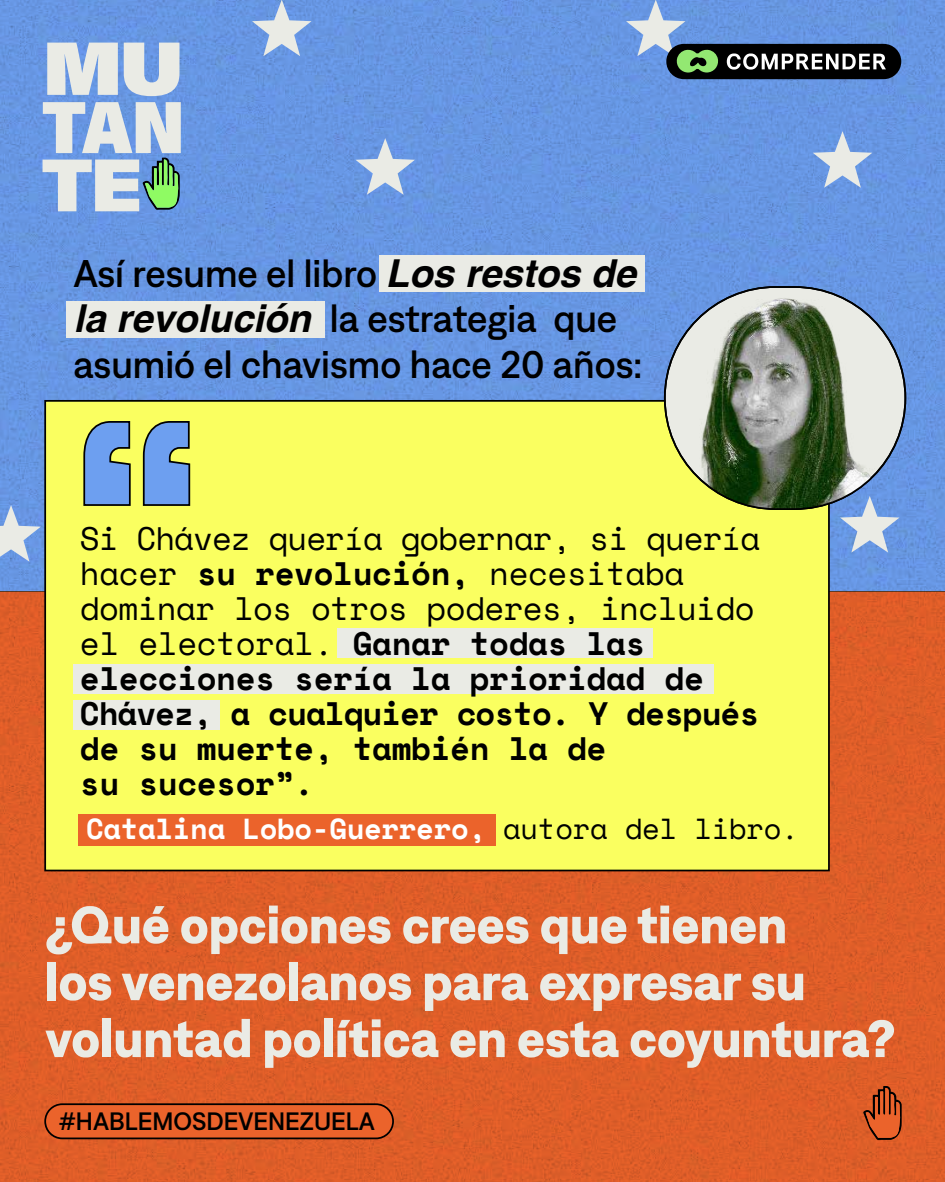
<style>
.page{position:relative;width:945px;height:1182px;background:#fff}
.page>*{position:absolute;margin:0;border:0;box-sizing:border-box;transform-origin:0 0}
.t1{font:700 52.5px/56.9px "Denim";color:#eaebe5}
.t2{font:500 38.5px/45.5px "Denim";color:#000}
.t3{font:700 32.38px/35px "Space Mono";letter-spacing:-.01em;color:#000}
.t4{font:700 28.88px "Space Mono";letter-spacing:-.01em;color:#fff}
.t5{font:500 25.11px "Denim";color:#000}
.s1{font-family:"Helvetica";font-weight:700;font-style:italic}
.s2{font-weight:400}
.s3{font-weight:400;color:#000}
</style>
<div class="page">
<div style="left:0;top:0;width:945px;height:591px;background:#6796e3"></div>
<div style="left:0;top:591px;width:945px;height:590px;background:#df5d28"></div>
<svg style="left:0;top:505px;width:41px;height:56px"></svg>
<svg style="left:252px;top:0;width:60px;height:56px"></svg>
<svg style="left:355px;top:138px;width:60px;height:57px"></svg>
<svg style="left:840px;top:496px;width:60px;height:56px"></svg>
<svg style="left:813px;top:131px;width:59px;height:57px"></svg>
<div style="left:44px;top:400px;width:786px;height:471px;background:#faff60;border:2px solid #000"></div>
<img style="left:665px;top:287px;width:240px;height:222px;border-radius:111px">
<svg style="left:83px;top:421px;width:108px;height:85px"></svg>
<div style="left:380px;top:255px;width:265px;height:37px;background:#eaebe5"></div>
<div style="left:74px;top:664px;width:640px;height:29px;background:#eaebe5"></div>
<div style="left:66px;top:301px;width:258px;height:37px;background:#eaebe5"></div>
<div style="left:74px;top:700px;width:146px;height:29px;background:#eaebe5"></div>
<div style="left:78px;top:813px;width:417px;height:32px;background:#eb632b"></div>
<div style="left:337px;top:629px;width:316px;height:29px;background:#eaebe5"></div>
<div style="left:666px;top:44px;width:235px;height:35px;background:#000;border-radius:18px"></div>
<svg style="left:626px;top:0;width:93px;height:72px"></svg>
<svg style="left:727px;top:53px;width:159px;height:17px"></svg>
<div style="left:45px;top:1104px;width:348px;height:34px;background:#eb632b;border-radius:17px"></div>
<div style="left:44px;top:1103px;width:350px;height:36px;border:2px solid #000;border-radius:17px"></div>
<svg style="left:863px;top:1086px;width:39px;height:54px"></svg>
<svg style="left:47px;top:43px;width:71px;height:52px;background:#d7dee4"></svg>
<svg style="left:124px;top:43px;width:55px;height:53px"></svg>
<svg style="left:43px;top:102px;width:138px;height:109px"></svg>
<p class="t2" style="left:73px;top:247px;width:570px">Así resume el libro <span class="s1">Los restos de la revolución</span> la estrategia que asumió el chavismo hace 20 años:</p>
<p class="t3" style="left:80px;top:519px;width:682px"><span class="s2">Si Chávez quería gobernar, si quería hacer</span> su revolución, <span class="s2">necesitaba dominar los otros poderes, incluido el electoral.</span> Ganar todas las elecciones sería la prioridad de<br>Chávez, a cualquier costo. Y después de su muerte, también la de<br>su sucesor”.</p>
<p class="t4" style="left:86px;top:807px;width:714px">Catalina Lobo-Guerrero, <span class="s3">autora del libro.</span></p>
<h1 class="t1" style="left:45px;top:891px;width:852px">¿Qué opciones crees que tienen<br>los venezolanos para expresar su voluntad política en esta coyuntura?</h1>
<p class="t5" style="left:59px;top:1102px;width:318px">#HABLEMOSDEVENEZUELA</p>
</div>
